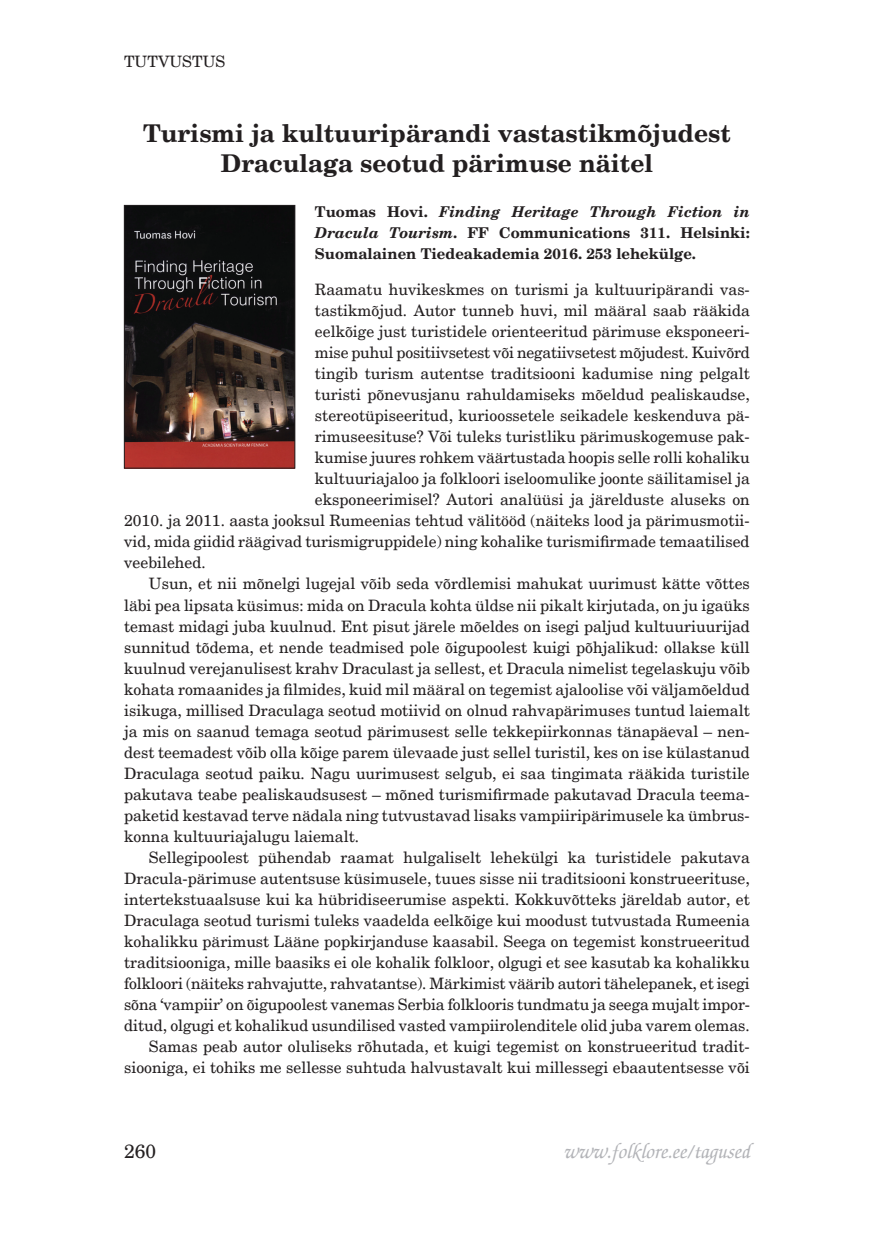
<style>
.page{position:relative;width:874px;height:1241px;background:#fff}
.page>*{position:absolute;margin:0;border:0;box-sizing:border-box;transform-origin:0 0}
.t1{font:700 24.5px/29.4px "New Century Schlbk";color:#231f20;text-align:center}
.t2{font:italic 500 21px "Zapf Chancery";color:#b2b3b7}
.t3{font:19.25px "New Century Schlbk";color:#231f20}
.t4{font:15.75px "New Century Schlbk";color:#231f20}
.t5{font:700 14.88px/21px "New Century Schlbk";color:#231f20;text-align:justify}
.s1{font-style:italic}
</style>
<div class="page">
<img style="left:126px;top:207px;width:167px;height:259px">
<div style="left:124px;top:205px;width:171px;height:263px;border:1px solid #231f20"></div>
<p class="t4" style="left:124px;top:52px;width:103px">TUTVUSTUS</p>
<h1 class="t1" style="left:143px;top:119px;width:589px">Turismi ja kultuuripärandi vastastikmõjudest<br>Draculaga seotud pärimuse näitel</h1>
<p class="t5" style="left:315px;top:202px;width:436px">Tuomas Hovi. <span class="s1">Finding Heritage Through Fiction in Dracula Tourism</span>. FF Communications 311. Helsinki:<br>Suomalainen Tiedeakademia 2016. 253 lehekülge.</p>
<p class="t4" style="left:315px;top:280px;width:436px">Raamatu huvikeskmes on turismi ja kultuuripärandi vas-</p>
<p class="t4" style="left:315px;top:301px;width:436px">tastikmõjud. Autor tunneb huvi, mil määral saab rääkida</p>
<p class="t4" style="left:315px;top:322px;width:436px">eelkõige just turistidele orienteeritud pärimuse eksponeeri-</p>
<p class="t4" style="left:315px;top:343px;width:436px">mise puhul positiivsetest või negatiivsetest mõjudest. Kuivõrd</p>
<p class="t4" style="left:315px;top:364px;width:436px">tingib turism autentse traditsiooni kadumise ning pelgalt</p>
<p class="t4" style="left:315px;top:385px;width:436px">turisti põnevusjanu rahuldamiseks mõeldud pealiskaudse,</p>
<p class="t4" style="left:315px;top:406px;width:436px">stereotüpiseeritud, kurioossetele seikadele keskenduva pä-</p>
<p class="t4" style="left:315px;top:427px;width:436px">rimuseesituse? Või tuleks turistliku pärimuskogemuse pak-</p>
<p class="t4" style="left:315px;top:448px;width:436px">kumise juures rohkem väärtustada hoopis selle rolli kohaliku</p>
<p class="t4" style="left:315px;top:469px;width:436px">kultuuriajaloo ja folkloori iseloomulike joonte säilitamisel ja</p>
<p class="t4" style="left:315px;top:490px;width:436px">eksponeerimisel? Autori analüüsi ja järelduste aluseks on</p>
<p class="t4" style="left:124px;top:511px;width:627px">2010. ja 2011. aasta jooksul Rumeenias tehtud välitööd (näiteks lood ja pärimusmotii-</p>
<p class="t4" style="left:124px;top:532px;width:626px">vid, mida giidid räägivad turismigruppidele) ning kohalike turismifirmade temaatilised</p>
<p class="t4" style="left:124px;top:553px;width:83px">veebilehed.</p>
<p class="t4" style="left:149px;top:574px;width:602px">Usun, et nii mõnelgi lugejal võib seda võrdlemisi mahukat uurimust kätte võttes</p>
<p class="t4" style="left:124px;top:595px;width:627px">läbi pea lipsata küsimus: mida on Dracula kohta üldse nii pikalt kirjutada, on ju igaüks</p>
<p class="t4" style="left:124px;top:616px;width:627px">temast midagi juba kuulnud. Ent pisut järele mõeldes on isegi paljud kultuuriuurijad</p>
<p class="t4" style="left:124px;top:637px;width:627px">sunnitud tõdema, et nende teadmised pole õigupoolest kuigi põhjalikud: ollakse küll</p>
<p class="t4" style="left:124px;top:658px;width:627px">kuulnud verejanulisest krahv Draculast ja sellest, et Dracula nimelist tegelaskuju võib</p>
<p class="t4" style="left:124px;top:679px;width:627px">kohata romaanides ja filmides, kuid mil määral on tegemist ajaloolise või väljamõeldud</p>
<p class="t4" style="left:124px;top:700px;width:627px">isikuga, millised Draculaga seotud motiivid on olnud rahvapärimuses tuntud laiemalt</p>
<p class="t4" style="left:124px;top:721px;width:627px">ja mis on saanud temaga seotud pärimusest selle tekkepiirkonnas tänapäeval – nen-</p>
<p class="t4" style="left:124px;top:742px;width:627px">dest teemadest võib olla kõige parem ülevaade just sellel turistil, kes on ise külastanud</p>
<p class="t4" style="left:124px;top:763px;width:627px">Draculaga seotud paiku. Nagu uurimusest selgub, ei saa tingimata rääkida turistile</p>
<p class="t4" style="left:124px;top:784px;width:627px">pakutava teabe pealiskaudsusest – mõned turismifirmade pakutavad Dracula teema-</p>
<p class="t4" style="left:124px;top:805px;width:627px">paketid kestavad terve nädala ning tutvustavad lisaks vampiiripärimusele ka ümbrus-</p>
<p class="t4" style="left:124px;top:826px;width:236px">konna kultuuriajalugu laiemalt.</p>
<p class="t4" style="left:149px;top:847px;width:602px">Sellegipoolest pühendab raamat hulgaliselt lehekülgi ka turistidele pakutava</p>
<p class="t4" style="left:124px;top:868px;width:627px">Dracula-pärimuse autentsuse küsimusele, tuues sisse nii traditsiooni konstrueerituse,</p>
<p class="t4" style="left:124px;top:889px;width:627px">intertekstuaalsuse kui ka hübridiseerumise aspekti. Kokkuvõtteks järeldab autor, et</p>
<p class="t4" style="left:124px;top:910px;width:627px">Draculaga seotud turismi tuleks vaadelda eelkõige kui moodust tutvustada Rumeenia</p>
<p class="t4" style="left:124px;top:931px;width:627px">kohalikku pärimust Lääne popkirjanduse kaasabil. Seega on tegemist konstrueeritud</p>
<p class="t4" style="left:124px;top:952px;width:627px">traditsiooniga, mille baasiks ei ole kohalik folkloor, olgugi et see kasutab ka kohalikku</p>
<p class="t4" style="left:124px;top:973px;width:627px">folkloori (näiteks rahvajutte, rahvatantse). Märkimist väärib autori tähelepanek, et isegi</p>
<p class="t4" style="left:124px;top:994px;width:627px">sõna ‘vampiir’ on õigupoolest vanemas Serbia folklooris tundmatu ja seega mujalt impor-</p>
<p class="t4" style="left:124px;top:1015px;width:627px">ditud, olgugi et kohalikud usundilised vasted vampiirolenditele olid juba varem olemas.</p>
<p class="t4" style="left:149px;top:1036px;width:602px">Samas peab autor oluliseks rõhutada, et kuigi tegemist on konstrueeritud tradit-</p>
<p class="t4" style="left:124px;top:1057px;width:627px">siooniga, ei tohiks me sellesse suhtuda halvustavalt kui millessegi ebaautentsesse või</p>
<p class="t3" style="left:124px;top:1139px;width:34px">260</p>
<h2 class="t2" style="left:563px;top:1137px;width:188px">www.folklore.ee/tagused</h2>
</div>
